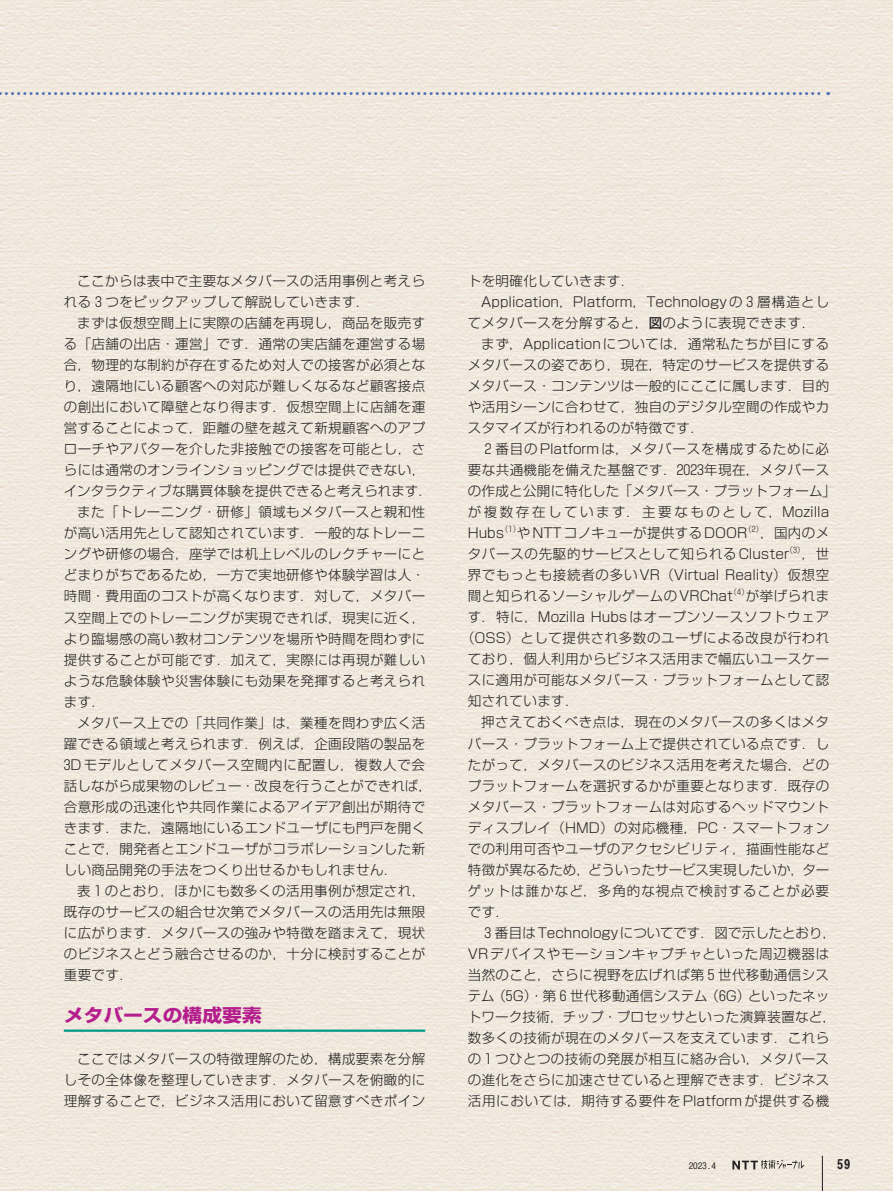
<style>
.page{position:relative;width:893px;height:1191px;background:#fff}
.page>*{position:absolute;margin:0;border:0;box-sizing:border-box;transform-origin:0 0}
.t1{font:700 18px "Shin Go Pr 6";color:#b41e8d;scale:1.1 1}
.t2{font:300 13.5px/21px "Shin Go Pr 6";letter-spacing:.03em;color:#231f20;text-align:justify}
.t3{font:300 13.5px/21px "Shin Go Pr 6";letter-spacing:.05em;color:#231f20}
.t4{font:300 13.5px "Shin Go Pr 6";letter-spacing:.01em;color:#231f20}
.t5{font:300 13.5px "Shin Go Pr 6";color:#231f20}
.t6{font:300 13.5px "Shin Go Pr 6";letter-spacing:.06em;color:#231f20}
.t7{font:300 13.5px "Shin Go Pr 6";letter-spacing:.005em;color:#231f20}
.t8{font:300 13.5px "Shin Go Pr 6";letter-spacing:.055em;color:#231f20}
.t9{font:300 13.5px "Shin Go Pr 6";letter-spacing:.19em;color:#231f20}
.t10{font:300 13.5px "Shin Go Pr 6";letter-spacing:-.005em;color:#231f20}
.t11{font:300 13.5px "Shin Go Pr 6";letter-spacing:.075em;color:#231f20}
.t12{font:13.5px "Midashi Go Pr 6 MB31";color:#231f20}
.t13{font:500 9px "Gothic BBB Pr 6";color:#231f20}
.t14{font:300 7.8px "Shin Go Pr 6";color:#231f20}
.s1{font-weight:500}
</style>
<div class="page">
<img style="left:0;top:0;width:893px;height:1191px">
<svg style="left:732px;top:1160px;width:73px;height:9px"></svg>
<hr style="left:822px;top:1155px;width:1px;height:36px;background:#231f20">
<hr style="left:64px;top:1029px;width:361px;height:2px;background:#009b87">
<svg style="left:0;top:92px;width:829px;height:3px;background:#b6bccf"></svg>
<p class="t2" style="left:64px;top:269px;width:363px;text-indent:14px">ここからは表中で主要なメタバースの活用事例と考えられる３つをピックアップして解説していきます．</p>
<p class="t2" style="left:77px;top:311px;width:349px">まずは仮想空間上に実際の店舗を再現し，商品を販売す</p>
<p class="t2" style="left:64px;top:332px;width:363px">る「店舗の出店・運営」です．通常の実店舗を運営する場</p>
<p class="t2" style="left:64px;top:353px;width:363px">合，物理的な制約が存在するため対人での接客が必須とな</p>
<p class="t2" style="left:64px;top:374px;width:363px">り，遠隔地にいる顧客への対応が難しくなるなど顧客接点</p>
<p class="t2" style="left:64px;top:395px;width:363px">の創出において障壁となり得ます．仮想空間上に店舗を運</p>
<p class="t2" style="left:64px;top:416px;width:363px">営することによって，距離の壁を越えて新規顧客へのアプ</p>
<p class="t2" style="left:64px;top:437px;width:363px">ローチやアバターを介した非接触での接客を可能とし，さ</p>
<p class="t2" style="left:64px;top:458px;width:363px">らには通常のオンラインショッピングでは提供できない，</p>
<p class="t7" style="left:64px;top:480px;width:370px">インタラクティブな購買体験を提供できると考えられます．</p>
<p class="t2" style="left:77px;top:500px;width:349px">また「トレーニング・研修」領域もメタバースと親和性</p>
<p class="t2" style="left:64px;top:521px;width:363px">が高い活用先として認知されています．一般的なトレーニ</p>
<p class="t2" style="left:64px;top:542px;width:363px">ングや研修の場合，座学では机上レベルのレクチャーにと</p>
<p class="t2" style="left:64px;top:563px;width:363px">どまりがちであるため，一方で実地研修や体験学習は人・</p>
<p class="t2" style="left:64px;top:584px;width:363px">時間・費用面のコストが高くなります．対して，メタバー</p>
<p class="t2" style="left:64px;top:605px;width:363px">ス空間上でのトレーニングが実現できれば，現実に近く，</p>
<p class="t2" style="left:64px;top:626px;width:363px">より臨場感の高い教材コンテンツを場所や時間を問わずに</p>
<p class="t2" style="left:64px;top:647px;width:363px">提供することが可能です．加えて，実際には再現が難しい</p>
<p class="t2" style="left:64px;top:668px;width:363px">ような危験体験や災害体験にも効果を発揮すると考えられ</p>
<p class="t2" style="left:64px;top:689px;width:43px">ます．</p>
<p class="t2" style="left:77px;top:710px;width:349px">メタバース上での「共同作業」は，業種を問わず広く活</p>
<p class="t2" style="left:64px;top:731px;width:363px">躍できる領域と考えられます．例えば，企画段階の製品を</p>
<p class="t8" style="left:64px;top:753px;width:363px">３Dモデルとしてメタバース空間内に配置し，複数人で会</p>
<p class="t4" style="left:64px;top:774px;width:370px">話しながら成果物のレビュー・改良を行うことができれば，</p>
<p class="t2" style="left:64px;top:795px;width:363px">合意形成の迅速化や共同作業によるアイデア創出が期待で</p>
<p class="t2" style="left:64px;top:816px;width:363px">きます．また，遠隔地にいるエンドユーザにも門戸を開く</p>
<p class="t2" style="left:64px;top:837px;width:363px">ことで，開発者とエンドユーザがコラボレーションした新</p>
<p class="t2" style="left:64px;top:858px;width:335px">しい商品開発の手法をつくり出せるかもしれません．</p>
<p class="t2" style="left:77px;top:879px;width:349px">表 1 のとおり，ほかにも数多くの活用事例が想定され，</p>
<p class="t2" style="left:64px;top:900px;width:363px">既存のサービスの組合せ次第でメタバースの活用先は無限</p>
<p class="t2" style="left:64px;top:921px;width:363px">に広がります．メタバースの強みや特徴を踏まえて，現状</p>
<p class="t2" style="left:64px;top:942px;width:363px">のビジネスとどう融合させるのか，十分に検討することが</p>
<p class="t2" style="left:64px;top:963px;width:71px">重要です．</p>
<h1 class="t1" style="left:64px;top:1000px;width:181px">メタバースの構成要素</h1>
<p class="t2" style="left:64px;top:1046px;width:363px;text-indent:14px">ここではメタバースの特徴理解のため，構成要素を分解しその全体像を整理していきます．メタバースを俯瞰的に理解することで，ビジネス活用において留意すべきポイン</p>
<p class="t2" style="left:468px;top:269px;width:168px">トを明確化していきます．</p>
<p class="t5" style="left:481px;top:291px;width:349px">Application，Platform，Technology の 3 層構造とし</p>
<p class="t2" style="left:468px;top:311px;width:349px">てメタバースを分解すると，<span class="s1">図</span>のように表現できます．</p>
<p class="t3" style="left:481px;top:332px;width:349px">まず，Applicationについては，通常私たちが目にする</p>
<p class="t2" style="left:468px;top:353px;width:363px">メタバースの姿であり，現在，特定のサービスを提供する</p>
<p class="t2" style="left:468px;top:374px;width:363px">メタバース・コンテンツは一般的にここに属します．目的</p>
<p class="t2" style="left:468px;top:395px;width:363px">や活用シーンに合わせて，独自のデジタル空間の作成やカ</p>
<p class="t2" style="left:468px;top:416px;width:238px">スタマイズが行われるのが特徴です．</p>
<p class="t6" style="left:485px;top:438px;width:346px">２番目のPlatformは，メタバースを構成するために必</p>
<p class="t2" style="left:468px;top:458px;width:363px">要な共通機能を備えた基盤です．2023年現在，メタバース</p>
<p class="t4" style="left:468px;top:480px;width:370px">の作成と公開に特化した「メタバース・プラットフォーム」</p>
<p class="t9" style="left:468px;top:501px;width:363px">が複数存在しています．主要なものとして，Mozilla</p>
<p class="t2" style="left:468px;top:521px;width:38px">Hubs</p>
<p class="t14" style="left:500px;top:522px;width:22px">（１）</p>
<p class="t2" style="left:517px;top:521px;width:232px">やNTTコノキューが提供するDOOR</p>
<p class="t14" style="left:744px;top:522px;width:22px">（２）</p>
<p class="t3" style="left:468px;top:521px;width:363px;text-indent:292px">，国内のメタバースの先駆的サービスとして知られるCluster</p>
<p class="t14" style="left:785px;top:543px;width:22px">（３）</p>
<p class="t2" style="left:468px;top:542px;width:363px;text-indent:334px">，世界でもっとも接続者の多いVR（Virtual Reality）仮想空間と知られるソーシャルゲームのVRChat</p>
<p class="t14" style="left:729px;top:585px;width:22px">（４）</p>
<p class="t2" style="left:746px;top:584px;width:85px">が挙げられま</p>
<p class="t6" style="left:468px;top:606px;width:363px">す．特に，Mozilla Hubsはオープンソースソフトウェア</p>
<p class="t2" style="left:461px;top:626px;width:370px">（OSS）として提供され多数のユーザによる改良が行われ</p>
<p class="t2" style="left:468px;top:647px;width:363px">ており，個人利用からビジネス活用まで幅広いユースケー</p>
<p class="t2" style="left:468px;top:668px;width:363px">スに適用が可能なメタバース・プラットフォームとして認</p>
<p class="t2" style="left:468px;top:689px;width:112px">知されています．</p>
<p class="t2" style="left:481px;top:710px;width:349px">押さえておくべき点は，現在のメタバースの多くはメタ</p>
<p class="t2" style="left:468px;top:731px;width:363px">バース・プラットフォーム上で提供されている点です．し</p>
<p class="t2" style="left:468px;top:752px;width:363px">たがって，メタバースのビジネス活用を考えた場合，どの</p>
<p class="t2" style="left:468px;top:773px;width:363px">プラットフォームを選択するかが重要となります．既存の</p>
<p class="t2" style="left:468px;top:794px;width:363px">メタバース・プラットフォームは対応するヘッドマウント</p>
<p class="t2" style="left:468px;top:815px;width:363px">ディスプレイ（HMD）の対応機種，PC・スマートフォン</p>
<p class="t2" style="left:468px;top:836px;width:363px">での利用可否やユーザのアクセシビリティ，描画性能など</p>
<p class="t10" style="left:468px;top:858px;width:363px">特徴が異なるため，どういったサービス実現したいか，ター</p>
<p class="t11" style="left:468px;top:879px;width:363px">ゲットは誰かなど，多角的な視点で検討することが必要</p>
<p class="t2" style="left:468px;top:899px;width:43px">です．</p>
<p class="t5" style="left:485px;top:921px;width:353px">3 番目はTechnologyについてです．図で示したとおり，</p>
<p class="t3" style="left:468px;top:941px;width:363px">VRデバイスやモーションキャプチャといった周辺機器は</p>
<p class="t2" style="left:468px;top:962px;width:363px">当然のこと，さらに視野を広げれば第 5 世代移動通信シス</p>
<p class="t7" style="left:468px;top:984px;width:363px">テム（5G）・第 6 世代移動通信システム（６G）といったネッ</p>
<p class="t4" style="left:468px;top:1005px;width:370px">トワーク技術，チップ・プロセッサといった演算装置など，</p>
<p class="t2" style="left:468px;top:1025px;width:363px">数多くの技術が現在のメタバースを支えています．これら</p>
<p class="t2" style="left:468px;top:1046px;width:363px">の 1 つひとつの技術の発展が相互に絡み合い，メタバース</p>
<p class="t2" style="left:468px;top:1067px;width:363px">の進化をさらに加速させていると理解できます．ビジネス</p>
<p class="t8" style="left:468px;top:1089px;width:363px">活用においては，期待する要件をPlatformが提供する機</p>
<p class="t13" style="left:689px;top:1158px;width:29px">2023.4</p>
<p class="t12" style="left:837px;top:1153px;width:15px">59</p>
</div>
